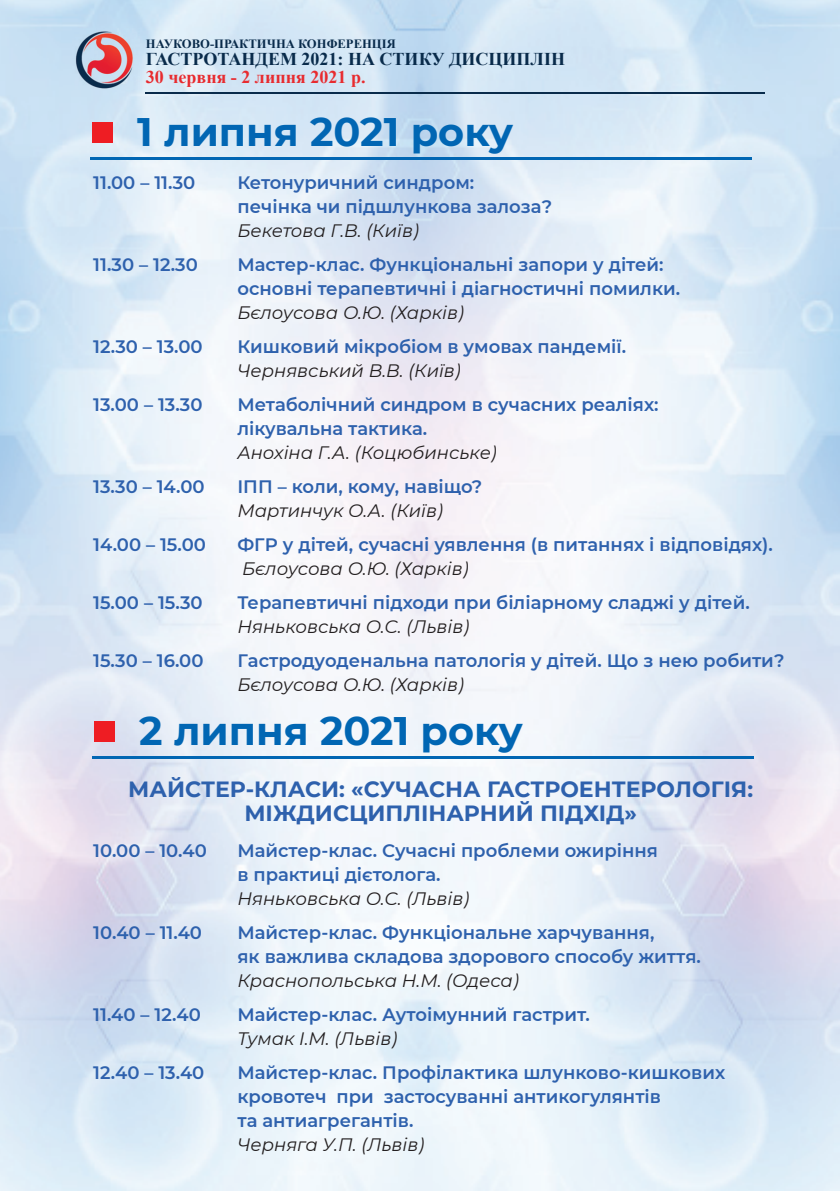
<style>
.page{position:relative;width:840px;height:1191px;background:#fff}
.page>*{position:absolute;margin:0;border:0;box-sizing:border-box;transform-origin:0 0}
.t1{font:700 39.8px "Montserrat";color:#0166b3}
.t2{font:700 22px/24px "Montserrat";color:#2e61ad;text-align:center}
.t3{font:600 18px/24px "Montserrat";color:#2e61ad}
.t4{font:italic 18px "Montserrat";color:#231f20}
.t5{font:700 18px "Times New Roman";color:#092b4b}
.t6{font:700 18px "Times New Roman";color:#e82b2f}
.t7{font:700 12.6px "Times New Roman";color:#092b4b}
</style>
<div class="page">
<img style="left:0;top:0;width:839px;height:1191px">
<img style="left:72px;top:28px;width:67px;height:62px">
<hr style="left:146px;top:92px;width:618px;height:1px;background:#092b4b">
<div style="left:92px;top:122px;width:20px;height:20px;background:#ee1d23"></div>
<hr style="left:90px;top:158px;width:661px;height:2px;background:#0166b3">
<div style="left:94px;top:721px;width:20px;height:20px;background:#ee1d23"></div>
<hr style="left:92px;top:757px;width:661px;height:2px;background:#0166b3">
<p class="t7" style="left:146px;top:35px;width:251px">НАУКОВО-ПРАКТИЧНА КОНФЕРЕНЦІЯ</p>
<p class="t5" style="left:146px;top:47px;width:420px">ГАСТРОТАНДЕМ 2021: НА СТИКУ ДИСЦИПЛІН</p>
<p class="t6" style="left:146px;top:65px;width:221px">30 червня - 2 липня 2021 р.</p>
<h1 class="t1" style="left:137px;top:103px;width:377px">1 липня 2021 року</h1>
<p class="t3" style="left:93px;top:169px;width:103px">11.00 – 11.30</p>
<p class="t3" style="left:237px;top:169px;width:316px">Кетонуричний синдром: печінка чи підшлункова залоза?</p>
<p class="t4" style="left:237px;top:218px;width:183px">Бекетова Г.В. (Київ)</p>
<p class="t3" style="left:93px;top:251px;width:106px">11.30 – 12.30</p>
<p class="t3" style="left:237px;top:251px;width:444px">Мастер-клас. Функціональні запори у дітей: основні терапевтичні і діагностичні помилки.</p>
<p class="t4" style="left:237px;top:300px;width:228px">Бєлоусова О.Ю. (Харків)</p>
<p class="t3" style="left:93px;top:333px;width:111px">12.30 – 13.00</p>
<p class="t3" style="left:237px;top:333px;width:390px">Кишковий мікробіом в умовах пандемії.</p>
<p class="t4" style="left:237px;top:358px;width:225px">Чернявський В.В. (Київ)</p>
<p class="t3" style="left:93px;top:391px;width:111px">13.00 – 13.30</p>
<p class="t3" style="left:237px;top:391px;width:422px">Метаболічний синдром в сучасних реаліях: лікувальна тактика.</p>
<p class="t4" style="left:237px;top:440px;width:261px">Анохіна Г.А. (Коцюбинське)</p>
<p class="t3" style="left:93px;top:473px;width:113px">13.30 – 14.00</p>
<p class="t3" style="left:237px;top:473px;width:246px">ІПП – коли, кому, навіщо?</p>
<p class="t4" style="left:237px;top:498px;width:207px">Мартинчук О.А. (Київ)</p>
<p class="t3" style="left:93px;top:531px;width:114px">14.00 – 15.00</p>
<p class="t3" style="left:237px;top:531px;width:536px">ФГР у дітей, сучасні уявлення (в питаннях і відповідях).</p>
<p class="t4" style="left:242px;top:556px;width:228px">Бєлоусова О.Ю. (Харків)</p>
<p class="t3" style="left:93px;top:589px;width:111px">15.00 – 15.30</p>
<p class="t3" style="left:237px;top:589px;width:513px">Терапевтичні підходи при біліарному сладжі у дітей.</p>
<p class="t4" style="left:237px;top:614px;width:233px">Няньковська О.С. (Львів)</p>
<p class="t3" style="left:93px;top:647px;width:112px">15.30 – 16.00</p>
<p class="t3" style="left:237px;top:647px;width:548px">Гастродуоденальна патологія у дітей. Що з нею робити?</p>
<p class="t4" style="left:237px;top:672px;width:228px">Бєлоусова О.Ю. (Харків)</p>
<h1 class="t1" style="left:139px;top:702px;width:385px">2 липня 2021 року</h1>
<p class="t2" style="left:128px;top:776px;width:626px">МАЙСТЕР-КЛАСИ: «СУЧАСНА ГАСТРОЕНТЕРОЛОГІЯ:<br>МІЖДИСЦИПЛІНАРНИЙ ПІДХІД»</p>
<p class="t3" style="left:93px;top:838px;width:115px">10.00 – 10.40</p>
<p class="t3" style="left:237px;top:838px;width:422px">Майстер-клас. Сучасні проблеми ожиріння в практиці дієтолога.</p>
<p class="t4" style="left:237px;top:886px;width:233px">Няньковська О.С. (Львів)</p>
<p class="t3" style="left:93px;top:920px;width:110px">10.40 – 11.40</p>
<p class="t3" style="left:237px;top:920px;width:465px">Майстер-клас. Функціональне харчування,<br>як важлива складова здорового способу життя.</p>
<p class="t4" style="left:237px;top:968px;width:283px">Краснопольська Н.М. (Одеса)</p>
<p class="t3" style="left:93px;top:1002px;width:109px">11.40 – 12.40</p>
<p class="t3" style="left:237px;top:1002px;width:354px">Майстер-клас. Аутоімунний гастрит.</p>
<p class="t4" style="left:237px;top:1026px;width:161px">Тумак І.М. (Львів)</p>
<p class="t3" style="left:93px;top:1060px;width:113px">12.40 – 13.40</p>
<p class="t3" style="left:237px;top:1060px;width:489px">Майстер-клас. Профілактика шлунково-кишкових кровотеч при застосуванні антикогулянтів<br>та антиагрегантів.</p>
<p class="t4" style="left:237px;top:1132px;width:188px">Черняга У.П. (Львів)</p>
</div>
